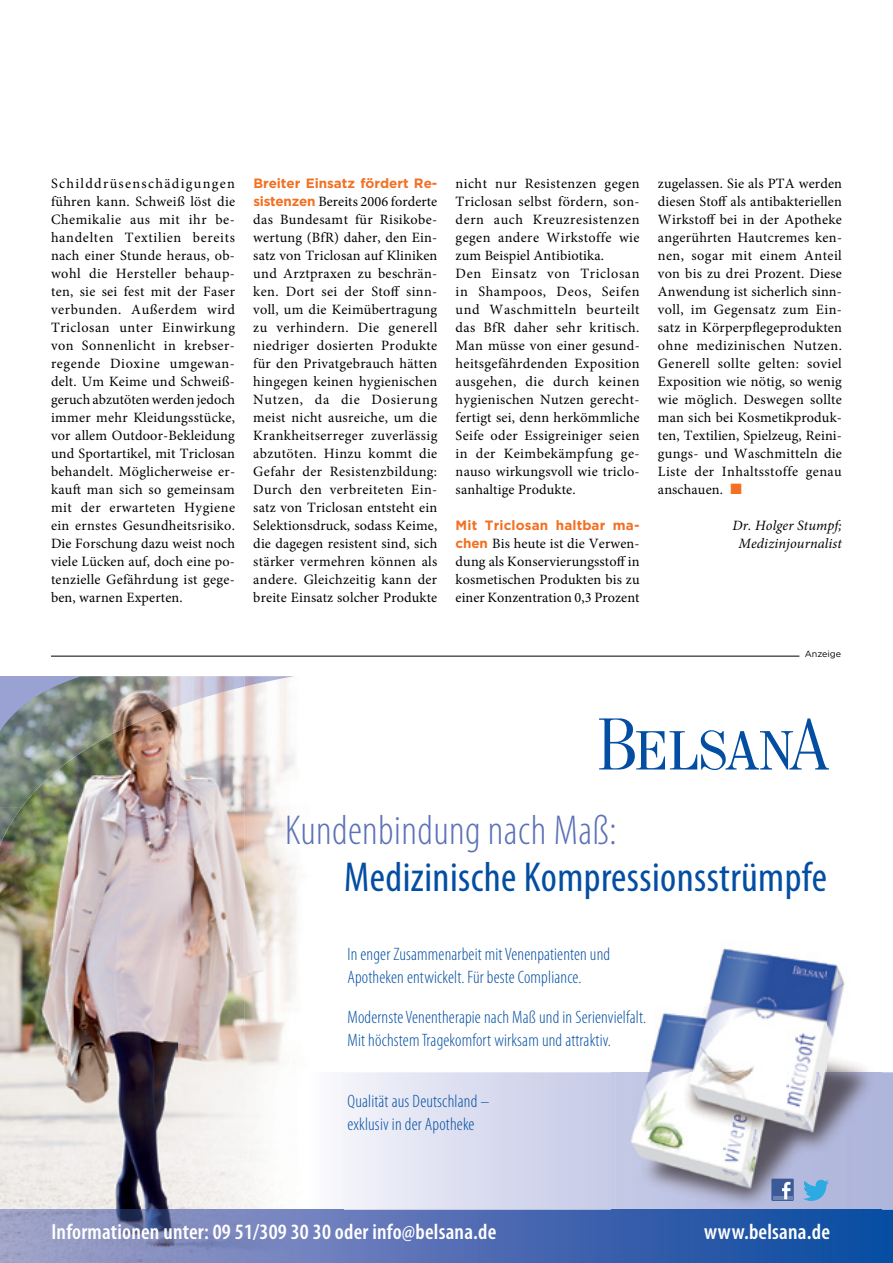
<style>
.page{position:relative;width:893px;height:1263px;background:#fff}
.page>*{position:absolute;margin:0;border:0;box-sizing:border-box;transform-origin:0 0}
.t1{font:condensed 42px "Myriad Pro";letter-spacing:.01em;color:#034ea2}
.t2{font:300 condensed 42px "Myriad Pro";letter-spacing:.01em;color:#5c72b7}
.t3{font:600 condensed 21.9px "Myriad Pro";letter-spacing:.01em;color:#fff}
.t4{font:300 condensed 18px/22.5px "Myriad Pro";letter-spacing:.01em;color:#034ea2}
.t5{font:14.25px/18px "Minion Pro";letter-spacing:.025em;color:#000;text-align:justify}
.t6{font:italic 14.25px/18px "Minion Pro";letter-spacing:.01em;color:#000;text-align:center}
.t7{font:700 13.5px "Gotham";color:#f36f21}
.t8{font:9px "Gotham";color:#000}
.s1{font-family:"Gotham";font-weight:700;font-size:13.5px;color:#f36f21}
.s2{color:#f36f21}
</style>
<div class="page">
<img style="left:0;top:771px;width:177px;height:439px">
<img style="left:177px;top:701px;width:68px;height:509px">
<img style="left:245px;top:686px;width:52px;height:474px">
<svg style="left:344px;top:1072px;width:549px;height:138px;background:#d8dbee"></svg>
<svg style="left:599px;top:718px;width:230px;height:52px"></svg>
<img style="left:0;top:1210px;width:893px;height:53px">
<img style="left:183px;top:676px;width:11px;height:82px">
<img style="left:193px;top:676px;width:52px;height:25px">
<img style="left:0;top:771px;width:73px;height:36px">
<img style="left:0;top:807px;width:22px;height:38px">
<img style="left:245px;top:676px;width:49px;height:10px">
<img style="left:612px;top:948px;width:269px;height:269px">
<img style="left:612px;top:1210px;width:269px;height:1px">
<div style="left:771px;top:1178px;width:23px;height:23px;background:#3c5a98"></div>
<hr style="left:773px;top:1196px;width:19px;height:3px;background:#6d85b3">
<svg style="left:782px;top:1182px;width:8px;height:17px"></svg>
<svg style="left:803px;top:1180px;width:26px;height:21px"></svg>
<img style="left:0;top:676px;width:183px;height:95px">
<hr style="left:51px;top:656px;width:748px;height:1px;background:#000">
<p class="t5" style="left:51px;top:175px;width:186px">Schilddrüsenschädigungen führen kann. Schweiß löst die Chemikalie aus mit ihr be&shy;handelten Textilien bereits nach einer Stunde heraus, ob&shy;wohl die Hersteller behaup&shy;ten, sie sei fest mit der Faser verbunden. Außerdem wird Triclosan unter Einwirkung von Sonnenlicht in krebser&shy;regende Dioxine umgewan&shy;delt. Um Keime und Schweiß&shy;geruch abzutöten werden jedoch immer mehr Kleidungsstücke, vor allem Outdoor-Bekleidung und Sportartikel, mit Triclosan behandelt. Möglicherweise er&shy;kauft man sich so gemeinsam mit der erwarteten Hygiene ein ernstes Gesundheitsrisiko.<br>Die Forschung dazu weist noch viele Lücken auf, doch eine po&shy;tenzielle Gefährdung ist gege&shy;ben, warnen Experten.</p>
<p class="t7" style="left:253px;top:174px;width:186px">Breiter Einsatz fördert Re-</p>
<p class="t5" style="left:253px;top:193px;width:186px"><span class="s1">sistenzen</span> Bereits 2006 forderte das Bundesamt für Risikobe&shy;wertung (BfR) daher, den Ein&shy;satz von Triclosan auf Kliniken und Arztpraxen zu beschrän&shy;ken. Dort sei der Stoff sinn&shy;voll, um die Keimübertragung zu verhindern. Die generell niedriger dosierten Produkte für den Privatgebrauch hätten hingegen keinen hygienischen Nutzen, da die Dosierung meist nicht ausreiche, um die Krankheitserreger zuverlässig abzutöten. Hinzu kommt die Gefahr der Resistenzbildung:<br>Durch den verbreiteten Ein&shy;satz von Triclosan entsteht ein Selektionsdruck, sodass Keime, die dagegen resistent sind, sich stärker vermehren können als andere. Gleichzeitig kann der breite Einsatz solcher Produkte</p>
<p class="t5" style="left:456px;top:175px;width:186px;text-align:left">nicht nur Resistenzen gegen<br>Triclosan selbst fördern, son&shy;dern auch Kreuzresistenzen gegen andere Wirkstoffe wie zum Beispiel Antibiotika.<br>Den Einsatz von Triclosan in Shampoos, Deos, Seifen und Waschmitteln beurteilt das BfR daher sehr kritisch.<br>Man müsse von einer gesund&shy;heitsgefährdenden Exposition ausgehen, die durch keinen hygienischen Nutzen gerecht&shy;fertigt sei, denn herkömmliche<br>Seife oder Essigreiniger seien in der Keimbekämpfung ge&shy;nauso wirkungsvoll wie triclo&shy;sanhaltige Produkte.</p>
<p class="t7" style="left:456px;top:516px;width:185px">Mit Triclosan haltbar ma-</p>
<p class="t5" style="left:456px;top:535px;width:186px"><span class="s1">chen</span> Bis heute ist die Verwen&shy;dung als Konservierungsstoff in kosmetischen Produkten bis zu einer Konzentration 0,3 Prozent</p>
<p class="t5" style="left:658px;top:175px;width:186px">zugelassen. Sie als PTA werden diesen Stoff als antibakteriellen Wirkstoff bei in der Apotheke angerührten Hautcremes ken&shy;nen, sogar mit einem Anteil von bis zu drei Prozent. Diese Anwendung ist sicherlich sinn&shy;voll, im Gegensatz zum Ein&shy;satz in Körperpflegeprodukten ohne medizinischen Nutzen.<br>Generell sollte gelten: soviel Exposition wie nötig, so wenig wie möglich. Deswegen sollte man sich bei Kosmetikproduk&shy;ten, Textilien, Spielzeug, Reini&shy;gungs- und Waschmitteln die Liste der Inhaltsstoffe genau anschauen. <span class="s2">■</span></p>
<p class="t6" style="left:733px;top:517px;width:111px">Dr. Holger Stumpf;<br>Medizinjournalist</p>
<p class="t8" style="left:805px;top:648px;width:38px">Anzeige</p>
<h1 class="t2" style="left:285px;top:808px;width:333px">Kundenbindung nach Maß:</h1>
<h1 class="t1" style="left:344px;top:852px;width:484px">Medizinische Kompressionsstrümpfe</h1>
<p class="t4" style="left:347px;top:943px;width:264px">In enger Zusammenarbeit mit Venenpatienten und<br>Apotheken entwickelt. Für beste Compliance.</p>
<p class="t4" style="left:347px;top:1006px;width:300px">Modernste Venentherapie nach Maß und in Serienvielfalt.<br>Mit höchstem Tragekomfort wirksam und attraktiv.</p>
<p class="t4" style="left:347px;top:1090px;width:144px">Qualität aus Deutschland – exklusiv in der Apotheke</p>
<h2 class="t3" style="left:51px;top:1219px;width:446px">Informationen unter: 09 51/309 30 30 oder info@belsana.de</h2>
<h2 class="t3" style="left:704px;top:1219px;width:127px">www.belsana.de</h2>
</div>
